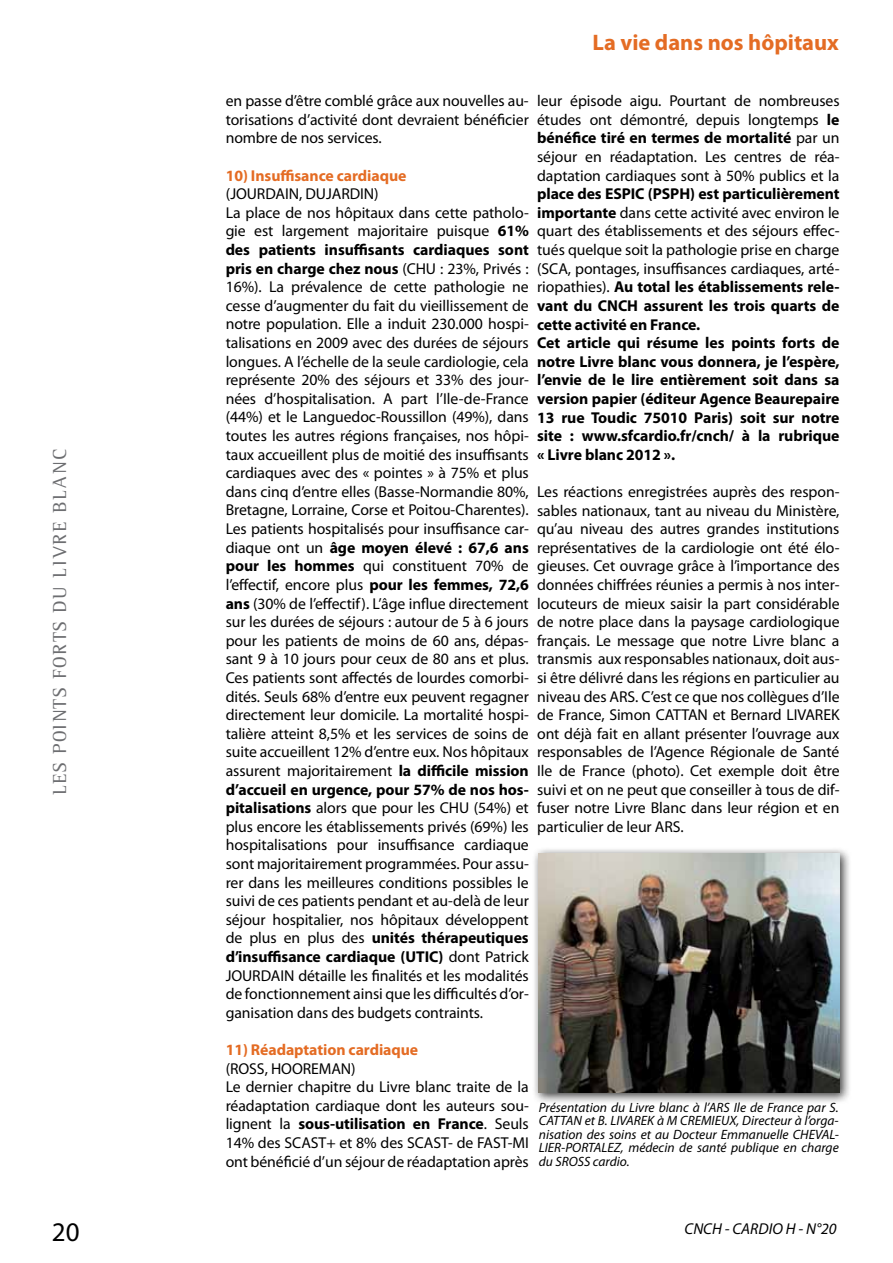
<style>
.page{position:relative;width:893px;height:1263px;background:#fff}
.page>*{position:absolute;margin:0;border:0;box-sizing:border-box;transform-origin:0 0}
.t1{font:27px "Myriad Pro";color:#000}
.t2{font:700 22.5px "Myriad Pro";color:#e46c24}
.t3{font:19.5px "Leftist Mono Serif";letter-spacing:.07em;color:#6d6e71}
.t4{font:15.75px/18.6px "Myriad Pro";letter-spacing:-.005em;color:#000;text-align:justify}
.t5{font:700 15.75px/18.6px "Myriad Pro";letter-spacing:-.005em;color:#000}
.t6{font:700 15.75px "Myriad Pro";letter-spacing:-.005em;color:#e46c24}
.t7{font:italic 15.75px "Myriad Pro";color:#000}
.t8{font:italic 13.5px/13.5px "Myriad Pro";color:#000;text-align:justify}
.s1{font-weight:700}
.s2{font-weight:400}
</style>
<div class="page">
<div style="left:532px;top:847px;width:319px;height:257px;background:#000;opacity:.75"></div>
<img style="left:538px;top:853px;width:301px;height:239px">
<p class="t3" style="left:49px;top:795px;width:348px;rotate:-90deg">LES POINTS FORTS DU LIVRE BLANC</p>
<h1 class="t1" style="left:52px;top:1215px;width:29px">20</h1>
<h2 class="t2" style="left:592px;top:28px;width:248px">La vie dans nos hôpitaux</h2>
<p class="t4" style="left:226px;top:91px;width:305px">en passe d’être comblé grâce aux nouvelles au&shy;torisations d’activité dont devraient bénéficier nombre de nos services.</p>
<p class="t6" style="left:226px;top:165px;width:182px">10) Insuffisance cardiaque</p>
<p class="t4" style="left:226px;top:184px;width:305px;text-align:left">(JOURDAIN, DUJARDIN)<br>La place de nos hôpitaux dans cette patholo&shy;gie est largement majoritaire puisque <span class="s1">61% des patients insuffisants cardiaques sont pris en charge chez nous</span> (CHU : 23%, Privés :<br>16%). La prévalence de cette pathologie ne cesse d’augmenter du fait du vieillissement de notre population. Elle a induit 230.000 hospi&shy;talisations en 2009 avec des durées de séjours longues. A l’échelle de la seule cardiologie, cela représente 20% des séjours et 33% des jour&shy;nées d’hospitalisation. A part l’Ile-de-France (44%) et le Languedoc-Roussillon (49%), dans toutes les autres régions françaises, nos hôpi&shy;taux accueillent plus de moitié des insuffisants cardiaques avec des « pointes » à 75% et plus dans cinq d’entre elles (Basse-Normandie 80%, Bretagne, Lorraine, Corse et Poitou-Charentes).<br>Les patients hospitalisés pour insuffisance car&shy;diaque ont un <span class="s1">âge moyen élevé : 67,6 ans pour les hommes</span> qui constituent 70% de l’effectif, encore plus <span class="s1">pour les femmes, 72,6 ans</span> (30% de l’effectif). L’âge influe directement sur les durées de séjours : autour de 5 à 6 jours pour les patients de moins de 60 ans, dépas&shy;sant 9 à 10 jours pour ceux de 80 ans et plus.<br>Ces patients sont affectés de lourdes comorbi&shy;dités. Seuls 68% d’entre eux peuvent regagner directement leur domicile. La mortalité hospi&shy;talière atteint 8,5% et les services de soins de suite accueillent 12% d’entre eux. Nos hôpitaux assurent majoritairement <span class="s1">la difficile mission d’accueil en urgence, pour 57% de nos hos&shy;pitalisations</span> alors que pour les CHU (54%) et plus encore les établissements privés (69%) les hospitalisations pour insuffisance cardiaque sont majoritairement programmées. Pour assu&shy;rer dans les meilleures conditions possibles le suivi de ces patients pendant et au-delà de leur séjour hospitalier, nos hôpitaux développent de plus en plus des <span class="s1">unités thérapeutiques d’insuffisance cardiaque (UTIC)</span> dont Patrick JOURDAIN détaille les finalités et les modalités de fonctionnement ainsi que les difficultés d’or&shy;ganisation dans des budgets contraints.</p>
<p class="t6" style="left:226px;top:1039px;width:194px">11) Réadaptation cardiaque</p>
<p class="t4" style="left:226px;top:1059px;width:305px;text-align:left">(ROSS, HOOREMAN)<br>Le dernier chapitre du Livre blanc traite de la réadaptation cardiaque dont les auteurs sou&shy;lignent la <span class="s1">sous-utilisation en France</span>. Seuls 14% des SCAST+ et 8% des SCAST- de FAST-MI ont bénéficié d’un séjour de réadaptation après</p>
<p class="t4" style="left:537px;top:91px;width:304px">leur épisode aigu. Pourtant de nombreuses études ont démontré, depuis longtemps <span class="s1">le bénéfice tiré en termes de mortalité</span> par un séjour en réadaptation. Les centres de réa&shy;daptation cardiaques sont à 50% publics et la</p>
<p class="t5" style="left:537px;top:184px;width:304px">place des ESPIC (PSPH) est particulièrement importante <span class="s2">dans cette activité avec environ le quart des établissements et des séjours effec&shy;tués quelque soit la pathologie prise en charge (SCA, pontages, insuffisances cardiaques, arté&shy;riopathies).</span> Au total les établissements rele&shy;vant du CNCH assurent les trois quarts de cette activité en France.<br>Cet article qui résume les points forts de notre Livre blanc vous donnera, je l’espère, l’envie de le lire entièrement soit dans sa version papier (éditeur Agence Beaurepaire 13 rue Toudic 75010 Paris) soit sur notre site : www.sfcardio.fr/cnch/ à la rubrique « Livre blanc 2012 ».</p>
<p class="t4" style="left:537px;top:482px;width:304px">Les réactions enregistrées auprès des respon&shy;sables nationaux, tant au niveau du Ministère, qu’au niveau des autres grandes institutions représentatives de la cardiologie ont été élo&shy;gieuses. Cet ouvrage grâce à l’importance des données chiffrées réunies a permis à nos inter&shy;locuteurs de mieux saisir la part considérable de notre place dans la paysage cardiologique français. Le message que notre Livre blanc a transmis aux responsables nationaux, doit aus&shy;si être délivré dans les régions en particulier au niveau des ARS. C’est ce que nos collègues d’Ile de France, Simon CATTAN et Bernard LIVAREK ont déjà fait en allant présenter l’ouvrage aux responsables de l’Agence Régionale de Santé Ile de France (photo). Cet exemple doit être suivi et on ne peut que conseiller à tous de dif&shy;fuser notre Livre Blanc dans leur région et en particulier de leur ARS.</p>
<p class="t8" style="left:539px;top:1100px;width:301px">Présentation du Livre blanc à l’ARS Ile de France par S.<br>CATTAN et B. LIVAREK à M CREMIEUX, Directeur à l’orga&shy;nisation des soins et au Docteur Emmanuelle CHEVAL-LIER-PORTALEZ, médecin de santé publique en charge du SROSS cardio.</p>
<p class="t7" style="left:685px;top:1219px;width:154px">CNCH - CARDIO H - N°20</p>
</div>
